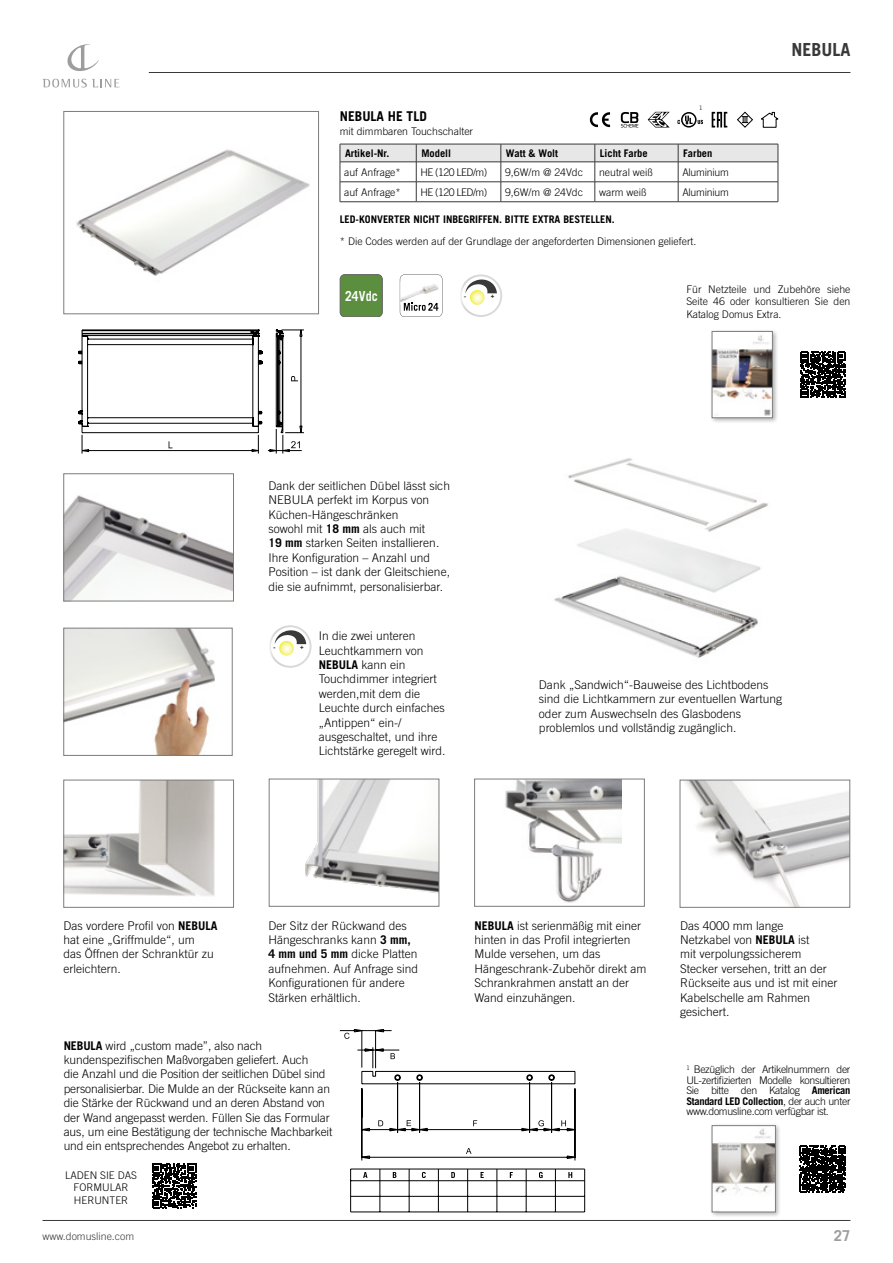
<style>
.page{position:relative;width:893px;height:1263px;background:#fff}
.page>*{position:absolute;margin:0;border:0;box-sizing:border-box;transform-origin:0 0}
.t1{font:700 18px "Trade Gothic LT Pro";color:#393939}
.t2{font:700 15px "Trade Gothic LT Pro";color:#9d9d9d}
.t3{font:700 13.8px "Trade Gothic LT Pro";letter-spacing:.015em;color:#fff;scale:.87 1}
.t4{font:700 13.5px "Trade Gothic LT Pro";color:#000}
.t5{font:300 12px/14.4px "Trade Gothic LT Pro";color:#000}
.t6{font:300 10.5px/12.6px "Trade Gothic LT Pro";color:#000;text-align:justify}
.t7{font:700 10.5px "Trade Gothic LT Pro";color:#000}
.t8{font:300 10.5px "Trade Gothic LT Pro";letter-spacing:-.025em;color:#000}
.t9{font:300 10.5px "Trade Gothic LT Pro";color:#393939}
.t10{font:6.75px "Impact";color:#393939}
.t11{font:6.75px "Impact";color:#292929}
.t12{font:300 6.15px "Trade Gothic LT Pro";color:#000}
.s1{font-weight:700}
</style>
<div class="page">
<hr style="left:43px;top:1220px;width:807px;height:1px;background:#393939">
<hr style="left:149px;top:72px;width:701px;height:1px;background:#393939">
<svg style="left:67px;top:44px;width:32px;height:27px"></svg>
<svg style="left:43px;top:79px;width:76px;height:8px"></svg>
<div style="left:710px;top:1123px;width:71px;height:94px;background:#000;opacity:.3"></div>
<img style="left:714px;top:1127px;width:60px;height:83px">
<div style="left:712px;top:1125px;width:64px;height:87px;border:1px solid #7c7c7c"></div>
<svg style="left:712px;top:112px;width:15px;height:15px"></svg>
<svg style="left:590px;top:112px;width:20px;height:15px"></svg>
<svg style="left:677px;top:112px;width:26px;height:16px"></svg>
<svg style="left:648px;top:112px;width:22px;height:15px"></svg>
<svg style="left:621px;top:112px;width:17px;height:15px"></svg>
<svg style="left:761px;top:112px;width:17px;height:16px"></svg>
<svg style="left:737px;top:112px;width:16px;height:16px"></svg>
<img style="left:554px;top:458px;width:214px;height:200px">
<img style="left:76px;top:149px;width:234px;height:127px">
<div style="left:64px;top:111px;width:255px;height:203px;border:1px solid #7c7c7c"></div>
<svg style="left:78px;top:330px;width:226px;height:124px"></svg>
<div style="left:340px;top:275px;width:42px;height:42px;background:#5b8f3f;border-radius:5px"></div>
<div style="left:340px;top:274px;width:42px;height:43px;border:1px solid #636363;border-radius:5px"></div>
<svg style="left:400px;top:274px;width:42px;height:43px"></svg>
<img style="left:460px;top:274px;width:42px;height:43px">
<svg style="left:465px;top:279px;width:32px;height:14px"></svg>
<svg style="left:470px;top:290px;width:15px;height:15px"></svg>
<img style="left:66px;top:495px;width:166px;height:104px">
<div style="left:64px;top:474px;width:170px;height:127px;border:1px solid #7c7c7c"></div>
<img style="left:66px;top:630px;width:149px;height:123px">
<div style="left:64px;top:628px;width:168px;height:127px;border:1px solid #7c7c7c"></div>
<img style="left:66px;top:782px;width:149px;height:114px">
<div style="left:64px;top:780px;width:170px;height:127px;border:1px solid #7c7c7c"></div>
<img style="left:305px;top:781px;width:132px;height:112px">
<div style="left:269px;top:779px;width:170px;height:127px;border:1px solid #7c7c7c"></div>
<img style="left:505px;top:781px;width:116px;height:122px">
<div style="left:474px;top:779px;width:170px;height:127px;border:1px solid #7c7c7c"></div>
<img style="left:685px;top:782px;width:163px;height:123px">
<div style="left:680px;top:780px;width:170px;height:127px;border:1px solid #7c7c7c"></div>
<svg style="left:340px;top:1029px;width:235px;height:131px"></svg>
<hr style="left:362px;top:1030px;width:1px;height:37px;background:#000">
<hr style="left:351px;top:1180px;width:234px;height:1px;background:#000">
<hr style="left:351px;top:1169px;width:234px;height:1px;background:#000">
<hr style="left:350px;top:1169px;width:1px;height:43px;background:#000">
<svg style="left:363px;top:1172px;width:4px;height:6px"></svg>
<hr style="left:351px;top:1196px;width:234px;height:1px;background:#000">
<hr style="left:380px;top:1169px;width:1px;height:43px;background:#000">
<hr style="left:409px;top:1169px;width:1px;height:43px;background:#000">
<hr style="left:438px;top:1169px;width:1px;height:43px;background:#000">
<hr style="left:351px;top:1212px;width:234px;height:1px;background:#000">
<hr style="left:467px;top:1169px;width:1px;height:43px;background:#000">
<hr style="left:497px;top:1169px;width:1px;height:43px;background:#000">
<hr style="left:526px;top:1169px;width:1px;height:43px;background:#000">
<hr style="left:555px;top:1169px;width:1px;height:43px;background:#000">
<hr style="left:584px;top:1169px;width:1px;height:43px;background:#000">
<svg style="left:393px;top:1172px;width:3px;height:6px"></svg>
<svg style="left:422px;top:1172px;width:4px;height:6px"></svg>
<svg style="left:451px;top:1172px;width:4px;height:6px"></svg>
<svg style="left:481px;top:1172px;width:3px;height:6px"></svg>
<svg style="left:510px;top:1172px;width:3px;height:6px"></svg>
<svg style="left:539px;top:1172px;width:4px;height:6px"></svg>
<svg style="left:568px;top:1172px;width:4px;height:6px"></svg>
<img style="left:269px;top:625px;width:43px;height:43px">
<svg style="left:275px;top:630px;width:31px;height:14px"></svg>
<svg style="left:279px;top:641px;width:15px;height:15px"></svg>
<svg style="left:152px;top:1164px;width:44px;height:44px"></svg>
<div style="left:710px;top:329px;width:68px;height:94px;background:#000;opacity:.3"></div>
<img style="left:714px;top:333px;width:57px;height:83px">
<div style="left:712px;top:331px;width:61px;height:87px;border:1px solid #7c7c7c"></div>
<svg style="left:800px;top:1146px;width:46px;height:46px"></svg>
<svg style="left:340px;top:144px;width:439px;height:58px"></svg>
<hr style="left:340px;top:201px;width:76px;height:1px;background:#393939">
<hr style="left:416px;top:201px;width:85px;height:1px;background:#393939">
<hr style="left:501px;top:201px;width:94px;height:1px;background:#393939">
<hr style="left:595px;top:201px;width:83px;height:1px;background:#393939">
<hr style="left:678px;top:201px;width:100px;height:1px;background:#393939">
<svg style="left:800px;top:352px;width:45px;height:45px"></svg>
<p class="t4" style="left:340px;top:108px;width:89px">NEBULA HE TLD</p>
<p class="t6" style="left:340px;top:125px;width:135px">mit dimmbaren Touchschalter</p>
<p class="t12" style="left:699px;top:104px;width:5px">1</p>
<p class="t7" style="left:345px;top:147px;width:46px">Artikel-Nr.</p>
<p class="t7" style="left:421px;top:147px;width:31px">Modell</p>
<p class="t7" style="left:506px;top:147px;width:54px">Watt &amp; Wolt</p>
<p class="t7" style="left:600px;top:147px;width:49px">Licht Farbe</p>
<p class="t7" style="left:683px;top:147px;width:31px">Farben</p>
<p class="t6" style="left:344px;top:165px;width:58px">auf Anfrage*</p>
<p class="t6" style="left:420px;top:165px;width:68px">HE (120 LED/m)</p>
<p class="t6" style="left:505px;top:165px;width:79px">9,6W/m @ 24Vdc</p>
<p class="t6" style="left:599px;top:165px;width:55px">neutral weiß</p>
<p class="t8" style="left:682px;top:166px;width:48px">Aluminium</p>
<p class="t6" style="left:344px;top:185px;width:58px">auf Anfrage*</p>
<p class="t6" style="left:420px;top:185px;width:68px">HE (120 LED/m)</p>
<p class="t6" style="left:505px;top:185px;width:79px">9,6W/m @ 24Vdc</p>
<p class="t6" style="left:599px;top:185px;width:49px">warm weiß</p>
<p class="t8" style="left:682px;top:186px;width:48px">Aluminium</p>
<p class="t6" style="left:340px;top:234px;width:358px">* Die Codes werden auf der Grundlage der angeforderten Dimensionen geliefert.</p>
<p class="t7" style="left:340px;top:213px;width:276px">LED-KONVERTER NICHT INBEGRIFFEN. BITTE EXTRA BESTELLEN.</p>
<h1 class="t1" style="left:791px;top:38px;width:61px">NEBULA</h1>
<p class="t3" style="left:345px;top:287px;width:39px">24Vdc</p>
<p class="t10" style="left:464px;top:291px;width:3px">-</p>
<p class="t11" style="left:491px;top:291px;width:5px">+</p>
<p class="t6" style="left:686px;top:282px;width:166px">Für Netzteile und Zubehöre siehe Seite 46 oder konsultieren Sie den Katalog Domus Extra.</p>
<p class="t5" style="left:269px;top:478px;width:183px">Dank der seitlichen Dübel lässt sich<br>NEBULA perfekt im Korpus von<br>Küchen-Hängeschränken<br>sowohl mit <span class="s1">18 mm</span> als auch mit<br><span class="s1">19 mm</span> starken Seiten installieren.<br>Ihre Konfiguration – Anzahl und<br>Position – ist dank der Gleitschiene, die sie aufnimmt, personalisierbar.</p>
<p class="t10" style="left:273px;top:642px;width:3px">-</p>
<p class="t11" style="left:300px;top:642px;width:5px">+</p>
<p class="t5" style="left:319px;top:628px;width:128px">In die zwei unteren<br>Leuchtkammern von<br><span class="s1">NEBULA</span> kann ein<br>Touchdimmer integriert werden,mit dem die<br>Leuchte durch einfaches „Antippen“ ein-/ ausgeschaltet, und ihre<br>Lichtstärke geregelt wird.</p>
<p class="t5" style="left:539px;top:677px;width:245px">Dank „Sandwich“-Bauweise des Lichtbodens sind die Lichtkammern zur eventuellen Wartung oder zum Auswechseln des Glasbodens problemlos und vollständig zugänglich.</p>
<p class="t5" style="left:64px;top:918px;width:155px">Das vordere Profil von <span class="s1">NEBULA </span>hat eine „Griffmulde“, um<br>das Öffnen der Schranktür zu erleichtern.</p>
<p class="t5" style="left:269px;top:918px;width:151px">Der Sitz der Rückwand des<br>Hängeschranks kann <span class="s1">3 mm,<br>4 mm und 5 mm</span> dicke Platten aufnehmen. Auf Anfrage sind<br>Konfigurationen für andere<br>Stärken erhältlich.</p>
<p class="t5" style="left:474px;top:918px;width:174px"><span class="s1">NEBULA</span> ist serienmäßig mit einer hinten in das Profil integrierten<br>Mulde versehen, um das<br>Hängeschrank-Zubehör direkt am<br>Schrankrahmen anstatt an der<br>Wand einzuhängen.</p>
<p class="t5" style="left:680px;top:918px;width:159px">Das 4000 mm lange<br>Netzkabel von <span class="s1">NEBULA</span> ist<br>mit verpolungssicherem<br>Stecker versehen, tritt an der<br>Rückseite aus und ist mit einer<br>Kabelschelle am Rahmen gesichert.</p>
<p class="t5" style="left:64px;top:1038px;width:270px"><span class="s1">NEBULA</span> wird „custom made”, also nach kundenspezifischen Maßvorgaben geliefert. Auch<br>die Anzahl und die Position der seitlichen Dübel sind personalisierbar. Die Mulde an der Rückseite kann an die Stärke der Rückwand und an deren Abstand von der Wand angepasst werden. Füllen Sie das Formular aus, um eine Bestätigung der technische Machbarkeit und ein entsprechendes Angebot zu erhalten.</p>
<p class="t6" style="left:65px;top:1168px;width:73px;text-align:center">LADEN SIE DAS<br>FORMULAR<br>HERUNTER</p>
<p class="t6" style="left:686px;top:1064px;width:166px;line-height:10.5px"><sup>1</sup> Bezüglich der Artikelnummern der UL-zertifizierten Modelle konsultieren Sie bitte den Katalog <span class="s1">American Standard LED Collection</span>, der auch unter www.domusline.com verfügbar ist.</p>
<p class="t9" style="left:43px;top:1230px;width:93px">www.domusline.com</p>
<p class="t2" style="left:834px;top:1226px;width:18px">27</p>
</div>
